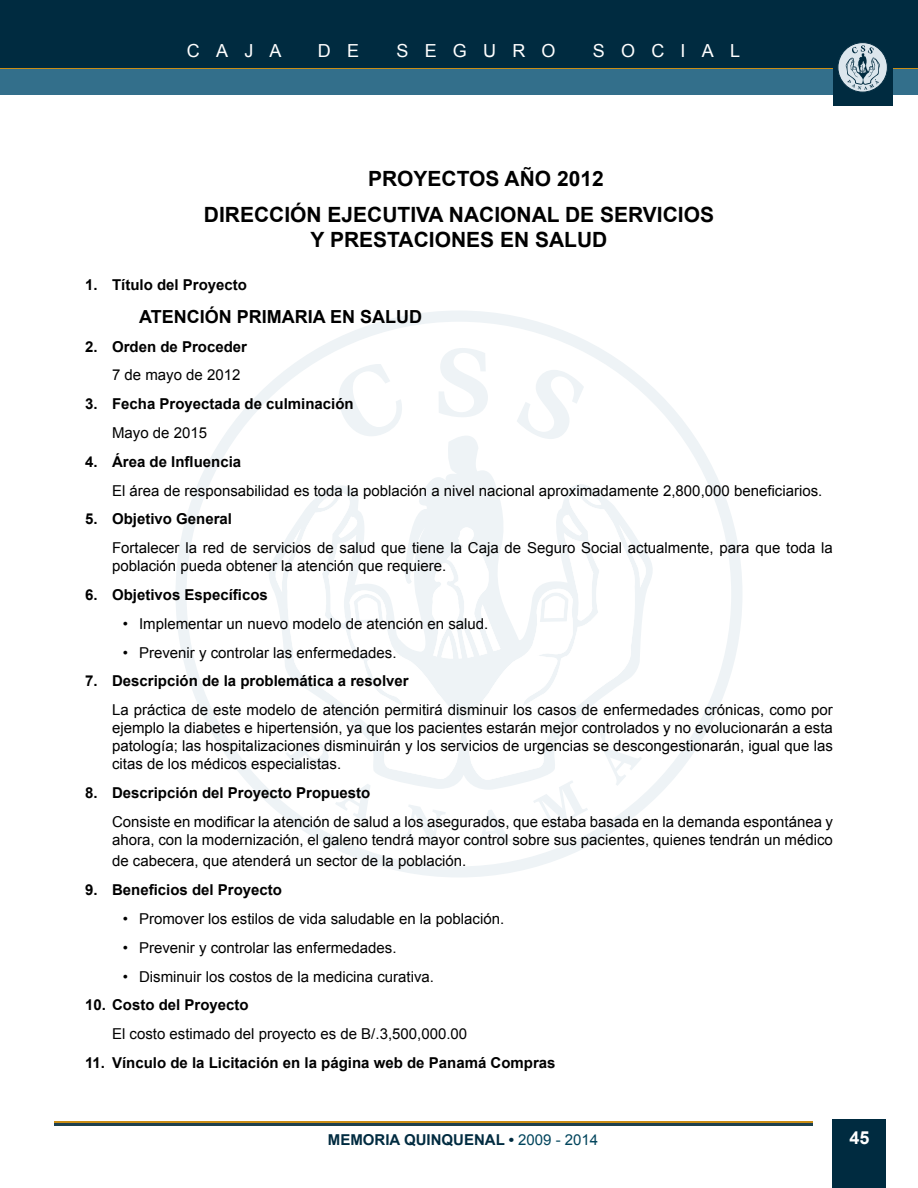
<style>
.page{position:relative;width:918px;height:1188px;background:#fff}
.page>*{position:absolute;margin:0;border:0;box-sizing:border-box;transform-origin:0 0}
.t1{font:700 21px/36px "Arial";color:#000}
.t2{font:700 18px "Arial";color:#000}
.t3{font:18px "Arial";letter-spacing:.9em;color:#fff}
.t4{font:700 18px "Arial";color:#fff}
.t5{font:15px/28.8px "Arial";color:#000}
.t6{font:700 15px/28.8px "Arial";color:#000}
.t7{font:700 15px "Arial";color:#002b40}
.s1{font-weight:400}
.s2{font-weight:700}
.s3{font-weight:400;color:#00445c}
</style>
<div class="page">
<div style="left:0;top:0;width:918px;height:95px;background:#336f8b"></div>
<div style="left:0;top:0;width:918px;height:68px;background:#002b40"></div>
<div style="left:833px;top:11px;width:59px;height:94px;background:#002b40"></div>
<svg style="left:837px;top:42px;width:51px;height:51px"></svg>
<div style="left:833px;top:1120px;width:53px;height:68px;background:#002b40"></div>
<hr style="left:54px;top:1121px;width:758px;height:3px;background:#c98d16">
<hr style="left:54px;top:1123px;width:758px;height:3px;background:#1d404e">
<svg style="left:176px;top:311px;width:566px;height:566px"></svg>
<svg style="left:332px;top:364px;width:72px;height:72px"></svg>
<svg style="left:439px;top:348px;width:49px;height:69px"></svg>
<svg style="left:517px;top:370px;width:67px;height:69px"></svg>
<svg style="left:335px;top:784px;width:36px;height:39px"></svg>
<svg style="left:402px;top:804px;width:44px;height:40px"></svg>
<svg style="left:475px;top:810px;width:38px;height:36px"></svg>
<svg style="left:533px;top:780px;width:55px;height:51px"></svg>
<svg style="left:603px;top:748px;width:39px;height:38px"></svg>
<svg style="left:274px;top:528px;width:10px;height:64px"></svg>
<svg style="left:284px;top:493px;width:178px;height:286px"></svg>
<svg style="left:431px;top:527px;width:34px;height:132px"></svg>
<svg style="left:465px;top:491px;width:172px;height:289px"></svg>
<svg style="left:619px;top:524px;width:28px;height:64px"></svg>
<svg style="left:544px;top:515px;width:49px;height:106px"></svg>
<p class="t3" style="left:187px;top:39px;width:96px">CAJA</p>
<p class="t3" style="left:318px;top:39px;width:43px">D E</p>
<p class="t3" style="left:397px;top:39px;width:161px">SEGURO</p>
<p class="t3" style="left:593px;top:39px;width:149px">SOCIAL</p>
<p class="t1" style="left:204px;top:161px;width:512px;text-indent:164px">PROYECTOS AÑO 2012<br>DIRECCIÓN EJECUTIVA NACIONAL DE SERVICIOS</p>
<p class="t1" style="left:311px;top:222px;width:298px">Y PRESTACIONES EN SALUD</p>
<p class="t6" style="left:85px;top:271px;width:164px">1. Título del Proyecto</p>
<p class="t2" style="left:139px;top:304px;width:284px">ATENCIÓN PRIMARIA EN SALUD</p>
<p class="t6" style="left:112px;top:332px;width:137px;text-indent:-27px">2. Orden de Proceder<br><span class="s1">7 de mayo de 2012</span></p>
<p class="t6" style="left:112px;top:390px;width:243px;text-indent:-27px">3. Fecha Proyectada de culminación<br><span class="s1">Mayo de 2015</span></p>
<p class="t5" style="left:112px;top:447px;width:712px;text-indent:-27px"><span class="s2">4. Área de Influencia<br></span>El área de responsabilidad es toda la población a nivel nacional aproximadamente 2,800,000 beneficiarios.</p>
<p class="t5" style="left:112px;top:505px;width:722px;text-indent:-27px"><span class="s2">5. Objetivo General<br></span>Fortalecer la red de servicios de salud que tiene la Caja de Seguro Social actualmente, para que toda la</p>
<p class="t5" style="left:112px;top:552px;width:336px">población pueda obtener la atención que requiere.</p>
<p class="t6" style="left:85px;top:581px;width:184px">6. Objetivos Específicos</p>
<p class="t5" style="left:123px;top:609px;width:367px">• Implementar un nuevo modelo de atención en salud.</p>
<p class="t5" style="left:123px;top:638px;width:275px">• Prevenir y controlar las enfermedades.</p>
<p class="t5" style="left:112px;top:667px;width:722px;text-indent:-27px"><span class="s2">7. Descripción de la problemática a resolver<br></span>La práctica de este modelo de atención permitirá disminuir los casos de enfermedades crónicas, como por</p>
<p class="t5" style="left:112px;top:719px;width:722px;line-height:18px;text-align:justify">ejemplo la diabetes e hipertensión, ya que los pacientes estarán mejor controlados y no evolucionarán a esta patología; las hospitalizaciones disminuirán y los servicios de urgencias se descongestionarán, igual que las citas de los médicos especialistas.</p>
<p class="t5" style="left:112px;top:778px;width:722px;text-indent:-27px"><span class="s2">8. Descripción del Proyecto Propuesto<br></span>Consiste en modificar la atención de salud a los asegurados, que estaba basada en la demanda espontánea y</p>
<p class="t5" style="left:112px;top:829px;width:722px;line-height:21.6px">ahora, con la modernización, el galeno tendrá mayor control sobre sus pacientes, quienes tendrán un médico de cabecera, que atenderá un sector de la población.</p>
<p class="t6" style="left:85px;top:876px;width:199px">9. Beneficios del Proyecto</p>
<p class="t5" style="left:123px;top:904px;width:383px">• Promover los estilos de vida saludable en la población.</p>
<p class="t5" style="left:123px;top:933px;width:275px">• Prevenir y controlar las enfermedades.</p>
<p class="t5" style="left:123px;top:962px;width:313px">• Disminuir los costos de la medicina curativa.</p>
<p class="t5" style="left:112px;top:991px;width:357px;text-indent:-27px"><span class="s2">10. Costo del Proyecto<br></span>El costo estimado del proyecto es de B/.3,500,000.00</p>
<p class="t6" style="left:85px;top:1049px;width:472px">11. Vínculo de la Licitación en la página web de Panamá Compras</p>
<p class="t7" style="left:328px;top:1130px;width:272px">MEMORIA QUINQUENAL • <span class="s3">2009 - 2014</span></p>
<p class="t4" style="left:849px;top:1126px;width:22px">45</p>
</div>
